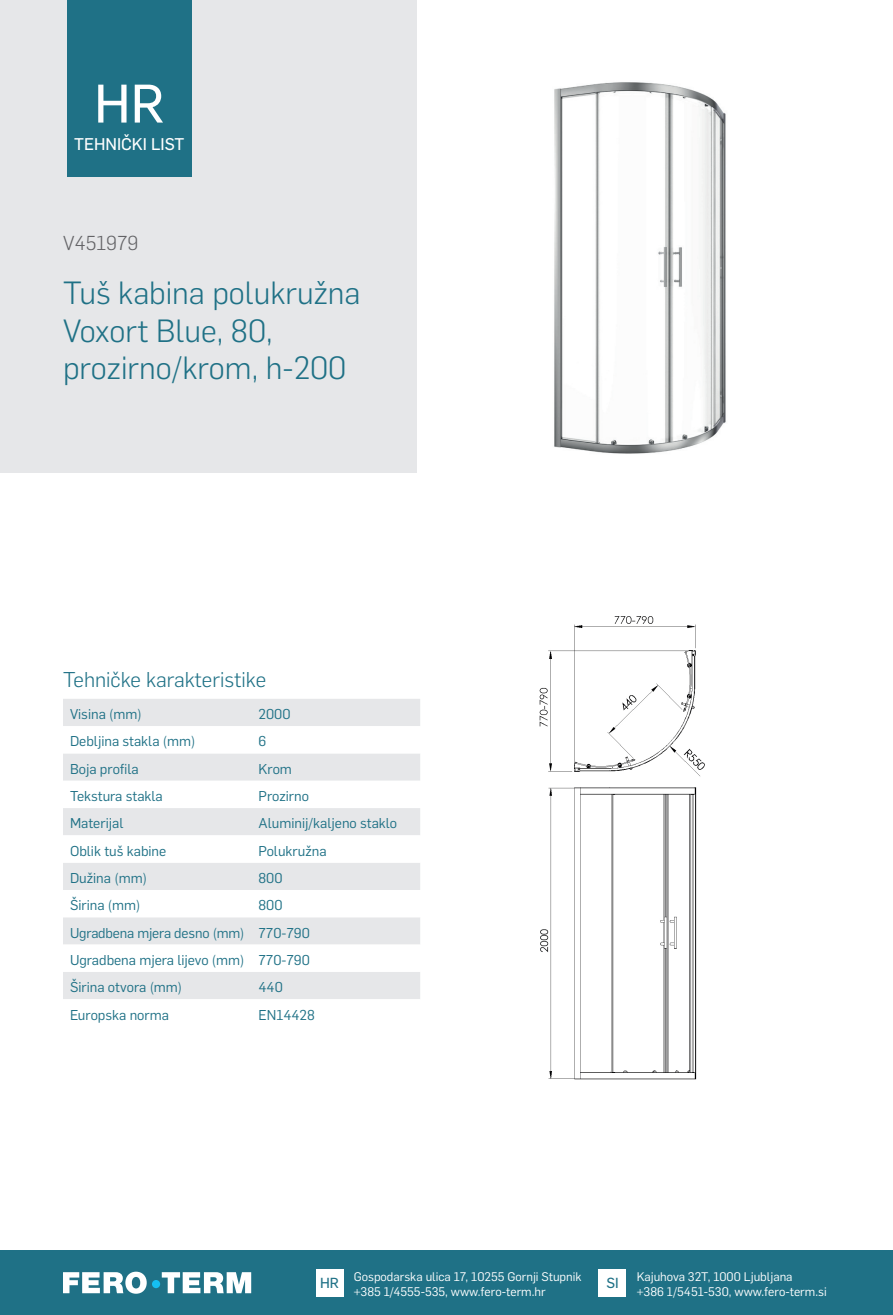
<style>
.page{position:relative;width:893px;height:1315px;background:#fff}
.page>*{position:absolute;margin:0;border:0;box-sizing:border-box;transform-origin:0 0}
.t1{font:53.2px "Flama Basic";color:#fff}
.t2{font:300 31.5px/37.8px "Flama";color:#1f7186}
.t3{font:300 21px "Flama";color:#1f7186}
.t4{font:300 19.78px "Flama";color:#636366}
.t5{font:16.62px "Flama Basic";color:#fff}
.t6{font:14.35px "Flama Basic";color:#1f7186}
.t7{font:14px/27.3px "Flama";color:#1f7186}
.t8{font:12.25px/15.8px "Flama";color:#fff}
</style>
<div class="page">
<div style="left:0;top:1250px;width:893px;height:65px;background:#1f7186"></div>
<div style="left:316px;top:1269px;width:27px;height:27px;background:#fff"></div>
<div style="left:599px;top:1269px;width:27px;height:27px;background:#fff"></div>
<svg style="left:63px;top:1271px;width:188px;height:22px"></svg>
<div style="left:152px;top:1280px;width:8px;height:8px;background:#15c0f2;border-radius:50%"></div>
<div style="left:0;top:0;width:417px;height:472px;background:#e6e7e9"></div>
<img style="left:554px;top:82px;width:172px;height:372px">
<img style="left:539px;top:616px;width:166px;height:464px">
<div style="left:67px;top:0;width:124px;height:177px;background:#1f7186"></div>
<div style="left:63px;top:699px;width:357px;height:27px;background:#e6e7e9"></div>
<svg style="left:63px;top:754px;width:357px;height:245px;fill:#e6e7e9"></svg>
<h1 class="t1" style="left:94px;top:66px;width:72px">HR</h1>
<p class="t5" style="left:74px;top:132px;width:112px">TEHNIČKI LIST</p>
<h3 class="t4" style="left:63px;top:229px;width:77px">V451979</h3>
<h2 class="t2" style="left:63px;top:272px;width:299px">Tuš kabina polukružna<br>Voxort Blue, 80, prozirno/krom, h-200</h2>
<h3 class="t3" style="left:63px;top:665px;width:205px">Tehničke karakteristike</h3>
<p class="t7" style="left:70px;top:699px;width:73px">Visina (mm)</p>
<p class="t7" style="left:259px;top:699px;width:33px">2000</p>
<p class="t7" style="left:70px;top:727px;width:127px">Debljina stakla (mm)</p>
<p class="t7" style="left:259px;top:727px;width:9px">6</p>
<p class="t7" style="left:70px;top:754px;width:70px">Boja profila</p>
<p class="t7" style="left:259px;top:754px;width:35px">Krom</p>
<p class="t7" style="left:70px;top:781px;width:94px">Tekstura stakla</p>
<p class="t7" style="left:259px;top:781px;width:52px">Prozirno</p>
<p class="t7" style="left:70px;top:809px;width:55px">Materijal</p>
<p class="t7" style="left:259px;top:809px;width:140px">Aluminij/kaljeno staklo</p>
<p class="t7" style="left:70px;top:836px;width:98px">Oblik tuš kabine</p>
<p class="t7" style="left:259px;top:836px;width:69px">Polukružna</p>
<p class="t7" style="left:70px;top:863px;width:78px">Dužina (mm)</p>
<p class="t7" style="left:259px;top:863px;width:26px">800</p>
<p class="t7" style="left:70px;top:890px;width:72px">Širina (mm)</p>
<p class="t7" style="left:70px;top:890px;width:241px;text-indent:189px">800<br>Ugradbena mjera desno (mm) 770-790<br>Ugradbena mjera lijevo (mm) 770-790<br>Širina otvora (mm)</p>
<p class="t7" style="left:259px;top:972px;width:26px">440</p>
<p class="t7" style="left:70px;top:1000px;width:100px">Europska norma</p>
<p class="t7" style="left:259px;top:1000px;width:58px">EN14428</p>
<p class="t6" style="left:320px;top:1272px;width:20px">HR</p>
<p class="t8" style="left:637px;top:1267px;width:191px">Kajuhova 32T, 1000 Ljubljana<br>+386 1/5451-530, www.fero-term.si</p>
<p class="t8" style="left:354px;top:1267px;width:229px">Gospodarska ulica 17, 10255 Gornji Stupnik +385 1/4555-535, www.fero-term.hr</p>
<p class="t6" style="left:606px;top:1272px;width:14px">SI</p>
</div>
